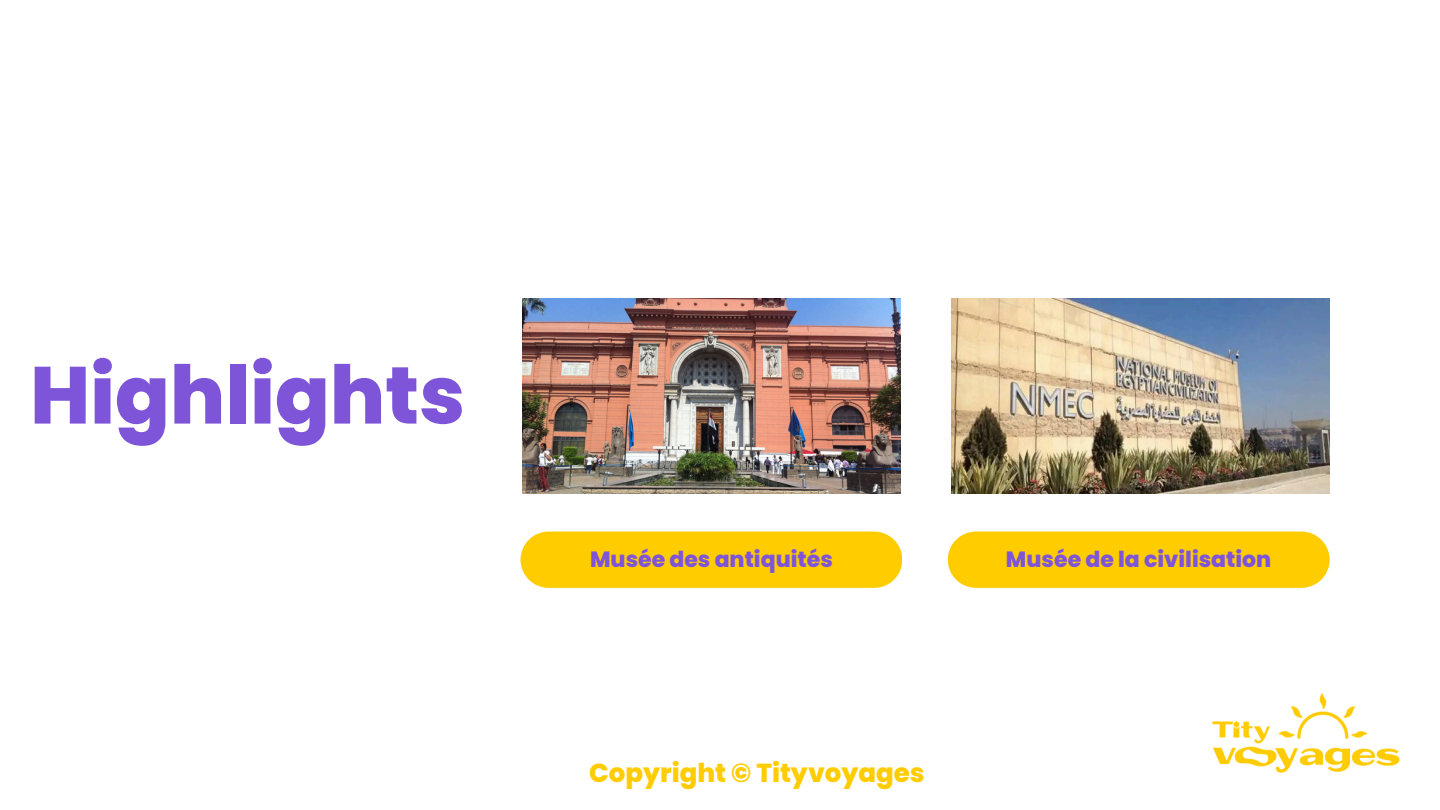
<style>
.page{position:relative;width:1440px;height:810px;background:#fff}
.page>*{position:absolute;margin:0;border:0;box-sizing:border-box;transform-origin:0 0}
.t1{font:800 80.7px "Poppins";color:#7e55d9}
.t2{font:800 26px "Poppins";color:#fc0}
.t3{font:800 22px "Poppins";color:#7e55d9}
</style>
<div class="page">
<img style="left:523px;top:298px;width:378px;height:195px">
<div style="left:521px;top:532px;width:381px;height:56px;background:#fc0;border-radius:28px"></div>
<img style="left:952px;top:298px;width:378px;height:195px">
<div style="left:948px;top:532px;width:382px;height:56px;background:#fc0;border-radius:28px"></div>
<img style="left:1212px;top:693px;width:188px;height:80px">
<p class="t1" style="left:30px;top:339px;width:436px">Highlights</p>
<p class="t3" style="left:590px;top:544px;width:244px">Musée des antiquités</p>
<h2 class="t3" style="left:1006px;top:544px;width:267px">Musée de la civilisation</h2>
<p class="t2" style="left:589px;top:754px;width:337px">Copyright © Tityvoyages</p>
</div>
